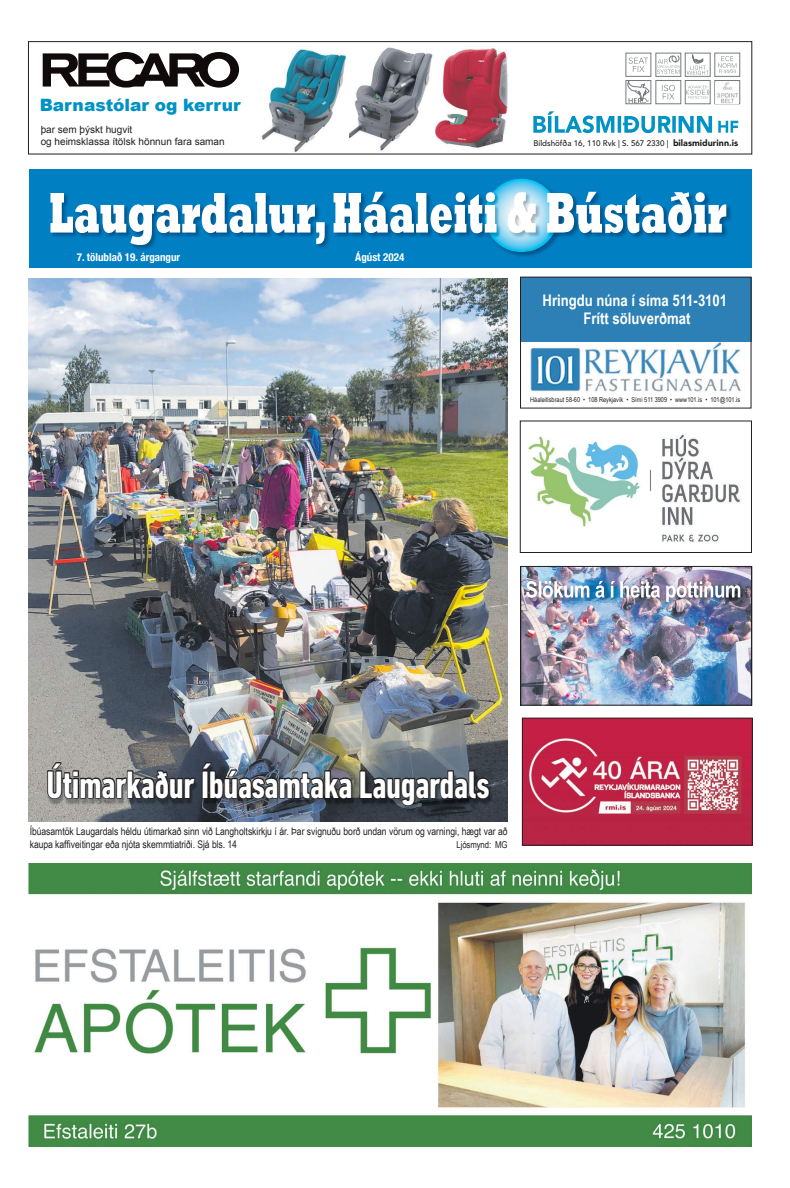
<style>
.page{position:relative;width:790px;height:1188px;background:#fff}
.page>*{position:absolute;margin:0;border:0;box-sizing:border-box;transform-origin:0 0}
.t1{font:700 condensed 38.9px "DIN Next LT Pro";letter-spacing:-.01em;color:#fff;scale:.93 1}
.t2{font:900 17px "Arial";color:#0092c4}
.t3{font:700 16px/18.1px "Arial Narrow";color:#fff;text-align:center}
.t4{font:700 condensed 11px "Helvetica Neue";color:#fff}
.t5{font:10.5px/12.5px "Arial Narrow";letter-spacing:-.005em;color:#231f20}
.t6{font:10px/12px "Arial";color:#231f20}
.t7{font:9.5px "Arial Narrow";letter-spacing:-.01em;color:#231f20}
.t8{font:500 8.1px "Avenir LT Std";color:#231f20}
.t9{font:6.8px "Arial Narrow";color:#231f20}
.s1{font-weight:900;font-size:9px}
</style>
<div class="page">
<img style="left:28px;top:278px;width:479px;height:543px">
<div style="left:29px;top:169px;width:722px;height:98px;background:#007fc2"></div>
<img style="left:508px;top:178px;width:44px;height:79px">
<img style="left:494px;top:179px;width:55px;height:73px">
<img style="left:132px;top:191px;width:599px;height:58px">
<img style="left:484px;top:191px;width:74px;height:60px">
<svg style="left:50px;top:192px;width:676px;height:53px"></svg>
<img style="left:520px;top:566px;width:231px;height:139px">
<img style="left:528px;top:434px;width:212px;height:108px">
<div style="left:520px;top:421px;width:231px;height:132px;border:1px solid #221f1f"></div>
<img style="left:47px;top:764px;width:446px;height:48px">
<svg style="left:46px;top:761px;width:444px;height:46px;background:#4c5156"></svg>
<img style="left:28px;top:863px;width:723px;height:284px">
<div style="left:520px;top:277px;width:231px;height:64px;background:#2c80b5"></div>
<div style="left:520px;top:277px;width:231px;height:131px;border:1px solid #221f1f"></div>
<img style="left:528px;top:341px;width:217px;height:52px">
<img style="left:524px;top:720px;width:226px;height:123px">
<div style="left:714px;top:53px;width:25px;height:23px;border:1px solid #767a7c"></div>
<svg style="left:718px;top:56px;width:18px;height:17px"></svg>
<div style="left:685px;top:53px;width:25px;height:23px;border:1px solid #767a7c"></div>
<svg style="left:686px;top:55px;width:22px;height:20px"></svg>
<div style="left:655px;top:53px;width:25px;height:23px;border:1px solid #767a7c"></div>
<svg style="left:657px;top:56px;width:22px;height:18px"></svg>
<div style="left:625px;top:53px;width:26px;height:23px;border:1px solid #767a7c"></div>
<svg style="left:628px;top:58px;width:20px;height:14px"></svg>
<div style="left:625px;top:80px;width:26px;height:24px;border:1px solid #767a7c"></div>
<svg style="left:627px;top:82px;width:22px;height:21px"></svg>
<div style="left:714px;top:80px;width:25px;height:24px;border:1px solid #767a7c"></div>
<div style="left:685px;top:80px;width:25px;height:24px;border:1px solid #767a7c"></div>
<svg style="left:686px;top:86px;width:23px;height:13px"></svg>
<div style="left:655px;top:80px;width:25px;height:24px;border:1px solid #767a7c"></div>
<svg style="left:661px;top:85px;width:13px;height:14px"></svg>
<img style="left:715px;top:82px;width:23px;height:21px">
<svg style="left:43px;top:52px;width:196px;height:36px"></svg>
<svg style="left:533px;top:111px;width:205px;height:22px"></svg>
<img style="left:435px;top:48px;width:74px;height:100px">
<img style="left:261px;top:47px;width:172px;height:105px">
<div style="left:28px;top:41px;width:724px;height:113px;border:1px solid #221f1f"></div>
<h2 class="t2" style="left:40px;top:92px;width:202px">Barnastólar og kerrur</h2>
<p class="t6" style="left:41px;top:124px;width:185px">þar sem þýskt hugvit<br>og heimsklassa ítölsk hönnun fara saman</p>
<p class="t4" style="left:77px;top:248px;width:105px">7. tölublað 19. árgangur</p>
<p class="t4" style="left:355px;top:248px;width:51px">Ágúst 2024</p>
<p class="t8" style="left:533px;top:138px;width:206px">Bíldshöfða 16, 110 Rvk | S. 567 2330 | <span class="s1">bilasmidurinn.is</span></p>
<h3 class="t3" style="left:542px;top:291px;width:186px">Hringdu núna í síma 511-3101<br>Frítt söluverðmat</h3>
<p class="t9" style="left:530px;top:395px;width:211px">Háaleitisbraut 58-60 • 108 Reykjavík • Sími 511 3909 • www101.is • 101@101.is</p>
<h1 class="t1" style="left:46px;top:762px;width:478px">Útimarkaður Íbúasamtaka Laugardals</h1>
<p class="t5" style="left:30px;top:825px;width:479px">Íbúasamtök Laugardals héldu útimarkað sinn við Langholtskirkju í ár. Þar svignuðu borð undan vörum og varningi, hægt var að kaupa kaffiveitingar eða njóta skemmtiatriði. Sjá bls. 14</p>
<p class="t7" style="left:456px;top:837px;width:53px">Ljósmynd: MG</p>
</div>
